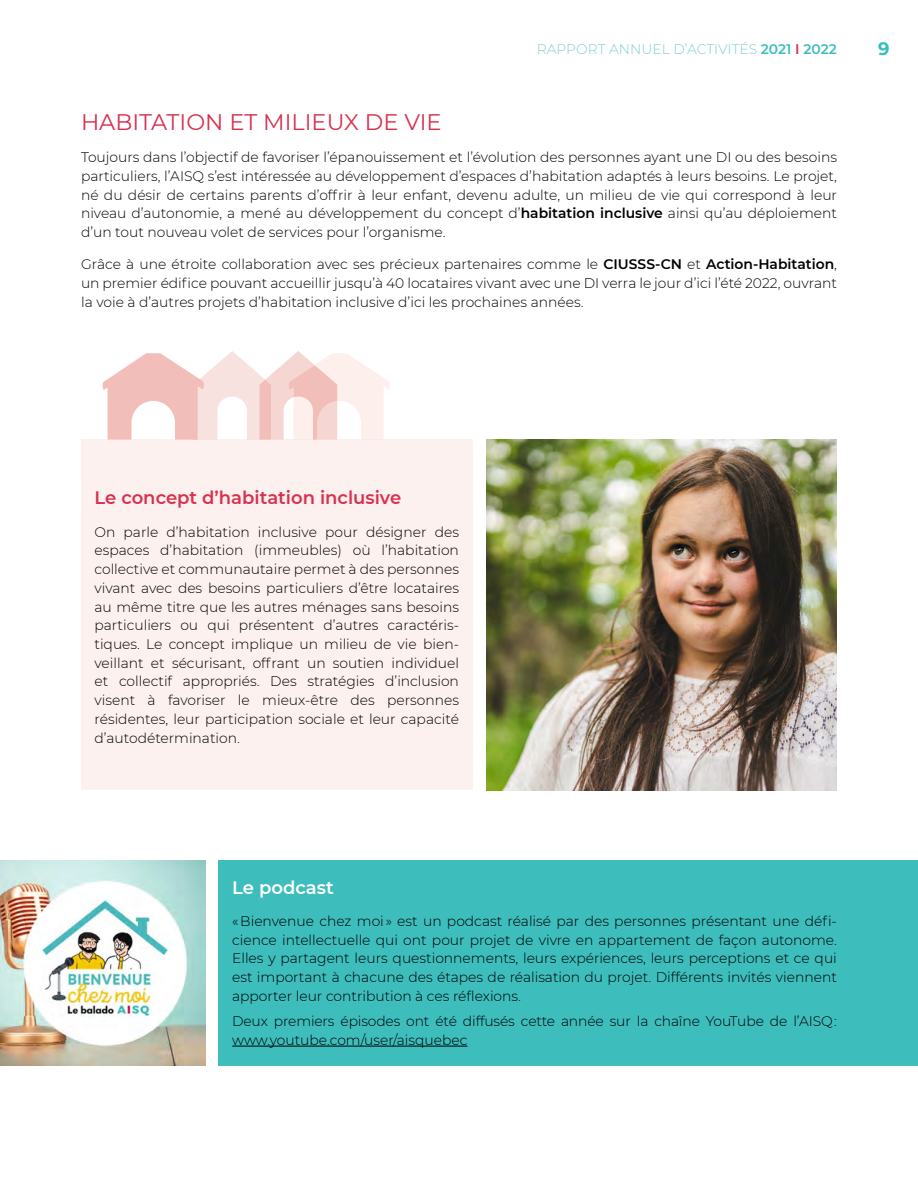
<style>
.page{position:relative;width:918px;height:1188px;background:#fff}
.page>*{position:absolute;margin:0;border:0;box-sizing:border-box;transform-origin:0 0}
.t1{font:22.5px "Montserrat";color:#d9304f}
.t2{font:600 18px "Montserrat";color:#d9304f}
.t3{font:600 18px "Montserrat";color:#fff}
.t4{font:700 18px "Montserrat";color:#3ebdbd}
.t5{font:300 13.8px/18.8px "Montserrat";color:#000;text-align:justify}
.t6{font:300 13.8px "Montserrat";color:#83cece}
.s1{font-weight:600;color:#3ebdbd}
.s2{font-weight:600;color:#d9304f}
.s3{font-weight:600}
</style>
<div class="page">
<div style="left:81px;top:440px;width:391px;height:350px;background:#fcf1ef"></div>
<img style="left:0;top:860px;width:205px;height:206px">
<div style="left:219px;top:860px;width:699px;height:206px;background:#3ebdbd"></div>
<hr style="left:232px;top:1046px;width:235px;height:1px;background:#000">
<img style="left:486px;top:440px;width:351px;height:350px">
<svg style="left:102px;top:351px;width:288px;height:89px"></svg>
<p class="t6" style="left:537px;top:40px;width:302px">Rapport annuel d’activités <span class="s1">2021</span> <span class="s2">I</span> <span class="s1">2022</span></p>
<h2 class="t4" style="left:878px;top:36px;width:13px">9</h2>
<h1 class="t1" style="left:81px;top:106px;width:362px">HABITATION ET MILIEUX DE VIE</h1>
<p class="t5" style="left:81px;top:147px;width:758px">Toujours dans l’objectif de favoriser l’épanouissement et l’évolution des personnes ayant une DI ou des besoins particuliers, l’AISQ s’est intéressée au développement d’espaces d’habitation adaptés à leurs besoins. Le projet, né du désir de certains parents d’offrir à leur enfant, devenu adulte, un milieu de vie qui correspond à leur niveau d’autonomie, a mené au développement du concept d’<span class="s3">habitation inclusive</span> ainsi qu’au déploiement d’un tout nouveau volet de services pour l’organisme.</p>
<p class="t5" style="left:81px;top:255px;width:532px">Grâce à une étroite collaboration avec ses précieux partenaires comme le <span class="s3">CIUSSS</span></p>
<p class="t5" style="left:81px;top:255px;width:758px;text-indent:574px"><span class="s3">-CN</span> et <span class="s3">Action-H abitation</span>, un premier édifice pouvant accueillir jusqu’à 40 locataires vivant avec une DI verra le jour d’ici l’été 2022, ouvrant la voie à d’autres projets d’habitation inclusive d’ici les prochaines années.</p>
<h2 class="t2" style="left:94px;top:485px;width:308px">Le concept d’habitation inclusive</h2>
<p class="t5" style="left:94px;top:522px;width:366px">On parle d’habitation inclusive pour désigner des espaces d’habitation (immeubles) où l’habitation collective et communautaire permet à des personnes vivant avec des besoins particuliers d’être locataires au même titre que les autres ménages sans besoins particuliers ou qui présentent d’autres caractéris&shy;tiques. Le concept implique un milieu de vie bien&shy;veillant et sécurisant, offrant un soutien individuel et collectif appropriés. Des stratégies d’inclusion visent à favoriser le mieux-être des personnes résidentes, leur participation sociale et leur capacité d’autodétermination.</p>
<h2 class="t3" style="left:232px;top:874px;width:103px">Le podcast</h2>
<p class="t5" style="left:232px;top:911px;width:606px">« Bienvenue chez moi » est un podcast réalisé par des personnes présentant une défi&shy;cience intellectuelle qui ont pour projet de vivre en appartement de façon autonome.<br>Elles y partagent leurs questionnements, leurs expériences, leurs perceptions et ce qui est important à chacune des étapes de réalisation du projet. Différents invités viennent apporter leur contribution à ces réflexions.</p>
<p class="t5" style="left:232px;top:1012px;width:606px">Deux premiers épisodes ont été diffusés cette année sur la chaîne YouTube de l’AISQ : www.youtube.com/user/aisquebec</p>
</div>
